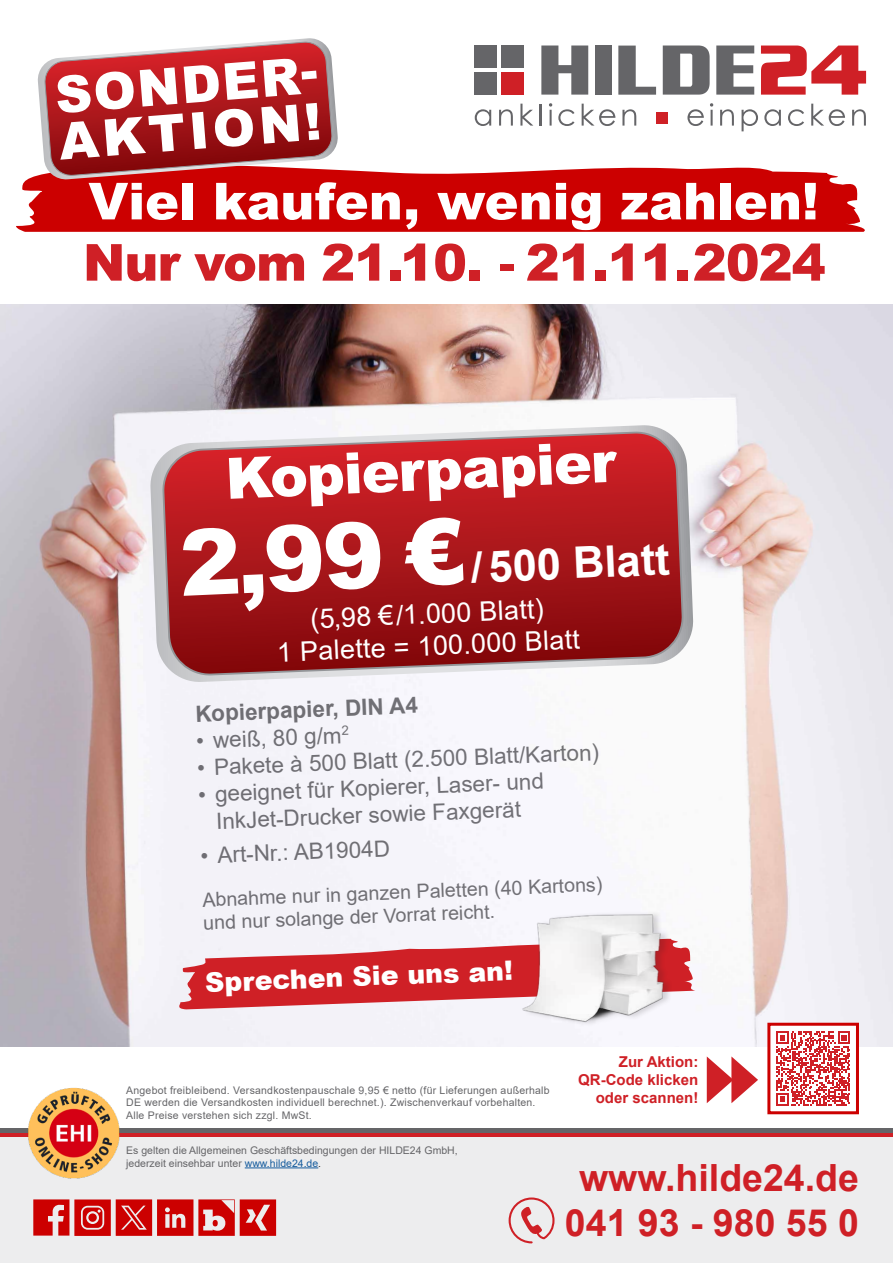
<style>
.page{position:relative;width:893px;height:1263px;background:#fff}
.page>*{position:absolute;margin:0;border:0;box-sizing:border-box;transform-origin:0 0}
.t1{font:900 57px "Arial";color:#fff}
.t2{font:900 51px/61.2px "Arial";letter-spacing:-.005em;color:#fff}
.t3{font:700 43.5px "Arial";color:#fff}
.t4{font:700 37.5px/45px "Arial";color:#cf2026;text-align:center}
.t5{font:27px/32px "Arial";color:#fff;text-align:center}
.t6{font:900 26.85px "Arial";color:#fff}
.t7{font:22.5px/27.2px "Arial";color:#656568;text-align:center}
.t8{font:700 22.5px "Arial";color:#656568}
.t9{font:19.65px/23.2px "Arial";color:#656568}
.t10{font:700 15px/18px "Arial";color:#cf2026;text-align:right}
.t11{font:10.5px/12.6px "Arial";letter-spacing:.02em;color:#656568}
.t12{font:10.5px/12.6px "Arial";color:#656568}
.s1{color:#cf2026}
.s2{font-weight:700;color:#cf2026}
.s3{font-weight:900;font-size:91.5px}
.s4{color:#175d9e}
.s5{color:#312f30}
</style>
<div class="page">
<div style="left:0;top:1133px;width:893px;height:130px;background:#ededee"></div>
<hr style="left:0;top:1133px;width:893px;height:4px;background:#cf2026">
<div style="left:0;top:1128px;width:893px;height:5px;background:#656568"></div>
<div style="left:474px;top:46px;width:23px;height:22px;background:#656568"></div>
<div style="left:501px;top:46px;width:22px;height:22px;background:#656568"></div>
<div style="left:474px;top:72px;width:23px;height:23px;background:#656568"></div>
<div style="left:501px;top:72px;width:22px;height:23px;background:#cf2026"></div>
<div style="left:656px;top:113px;width:11px;height:11px;background:#cf2026"></div>
<svg style="left:541px;top:46px;width:47px;height:49px"></svg>
<svg style="left:618px;top:46px;width:38px;height:49px"></svg>
<svg style="left:663px;top:46px;width:47px;height:49px"></svg>
<svg style="left:716px;top:46px;width:38px;height:49px"></svg>
<svg style="left:761px;top:46px;width:105px;height:49px"></svg>
<div style="left:595px;top:46px;width:17px;height:49px;background:#656568"></div>
<svg style="left:475px;top:109px;width:16px;height:17px"></svg>
<svg style="left:499px;top:109px;width:14px;height:17px"></svg>
<svg style="left:520px;top:104px;width:13px;height:22px"></svg>
<hr style="left:540px;top:104px;width:2px;height:22px;background:#656568">
<svg style="left:549px;top:103px;width:3px;height:23px"></svg>
<svg style="left:558px;top:109px;width:16px;height:17px"></svg>
<svg style="left:582px;top:104px;width:33px;height:22px"></svg>
<svg style="left:622px;top:109px;width:14px;height:17px"></svg>
<svg style="left:687px;top:109px;width:17px;height:17px"></svg>
<svg style="left:710px;top:103px;width:3px;height:23px"></svg>
<svg style="left:720px;top:109px;width:14px;height:17px"></svg>
<svg style="left:742px;top:109px;width:16px;height:22px"></svg>
<svg style="left:764px;top:109px;width:17px;height:17px"></svg>
<svg style="left:788px;top:109px;width:16px;height:17px"></svg>
<svg style="left:811px;top:104px;width:34px;height:22px"></svg>
<svg style="left:852px;top:109px;width:14px;height:17px"></svg>
<hr style="left:245px;top:1167px;width:73px;height:1px;background:#175d9e">
<img style="left:28px;top:1087px;width:92px;height:92px">
<svg style="left:509px;top:1197px;width:45px;height:46px"></svg>
<svg style="left:33px;top:1199px;width:243px;height:37px"></svg>
<img style="left:0;top:304px;width:893px;height:742px">
<div style="left:769px;top:1024px;width:88px;height:89px;background:#fff"></div>
<svg style="left:776px;top:1031px;width:74px;height:74px"></svg>
<div style="left:767px;top:1023px;width:92px;height:91px;border:3px solid #c00"></div>
<svg style="left:150px;top:424px;width:544px;height:259px"></svg>
<svg style="left:163px;top:432px;width:520px;height:243px;background:#af292d"></svg>
<svg style="left:707px;top:1056px;width:51px;height:47px"></svg>
<svg style="left:175px;top:938px;width:525px;height:71px"></svg>
<img style="left:513px;top:904px;width:158px;height:123px">
<svg style="left:16px;top:167px;width:849px;height:65px;background:#cf1313"></svg>
<svg style="left:37px;top:38px;width:302px;height:142px;background:#b83d41"></svg>
<h2 class="t2" style="left:54px;top:69px;width:273px;line-height:46.5px;rotate:-4deg">SONDER-<br>AKTION!</h2>
<h2 class="t2" style="left:83px;top:169px;width:744px">Viel kaufen, wenig zahlen!<br><span class="s1">Nur vom 21.10.</span> <span class="s2">-</span> <span class="s1">21.11.2024</span></h2>
<h1 class="t1" style="left:223px;top:439px;width:392px;rotate:-3deg">Kopierpapier</h1>
<h3 class="t3" style="left:179px;top:553px;width:491px;rotate:-3deg"><span class="s3">2,99 €</span>/ 500 Blatt</h3>
<h3 class="t5" style="left:275px;top:606px;width:304px;rotate:-3deg">(5,98 €/1.000 Blatt)<br>1 Palette = 100.000 Blatt</h3>
<h3 class="t8" style="left:195px;top:697px;width:224px;rotate:-2deg">Kopierpapier, DIN A4</h3>
<h3 class="t7" style="left:196px;top:727px;width:154px;rotate:-2deg">• weiß, 80 g/m<sup>2</sup></h3>
<h3 class="t7" style="left:197px;top:753px;width:404px;rotate:-2deg">• Pakete à 500 Blatt (2.500 Blatt/Karton)</h3>
<h3 class="t7" style="left:198px;top:780px;width:347px;rotate:-2deg">• geeignet für Kopierer, Laser- und<br>InkJet-Drucker sowie Faxgerät</h3>
<h3 class="t7" style="left:200px;top:841px;width:191px;rotate:-2deg">• Art-Nr.: AB1904D</h3>
<h3 class="t9" style="left:202px;top:887px;width:402px;rotate:-2deg">Abnahme nur in ganzen Paletten (40 Kartons) und nur solange der Vorrat reicht.</h3>
<h3 class="t6" style="left:204px;top:962px;width:310px;rotate:-2deg">Sprechen Sie uns an!</h3>
<p class="t11" style="left:126px;top:1084px;width:425px">Angebot freibleibend. Versandkostenpauschale 9,95 € netto (für Lieferungen außerhalb<br>DE werden die Versandkosten individuell berechnet.). Zwischenverkauf vorbehalten.<br>Alle Preise verstehen sich zzgl. MwSt.</p>
<p class="t12" style="left:126px;top:1144px;width:333px">Es gelten die Allgemeinen Geschäftsbedingungen der HILDE24 GmbH, jederzeit einsehbar unter <span class="s4">www.hilde24.de</span><span class="s5">.</span></p>
<h3 class="t10" style="left:578px;top:1053px;width:122px">Zur Aktion:<br>QR-Code klicken oder scannen!</h3>
<h3 class="t4" style="left:565px;top:1156px;width:296px">www.hilde24.de<br>041 93 - 980 55 0</h3>
</div>
